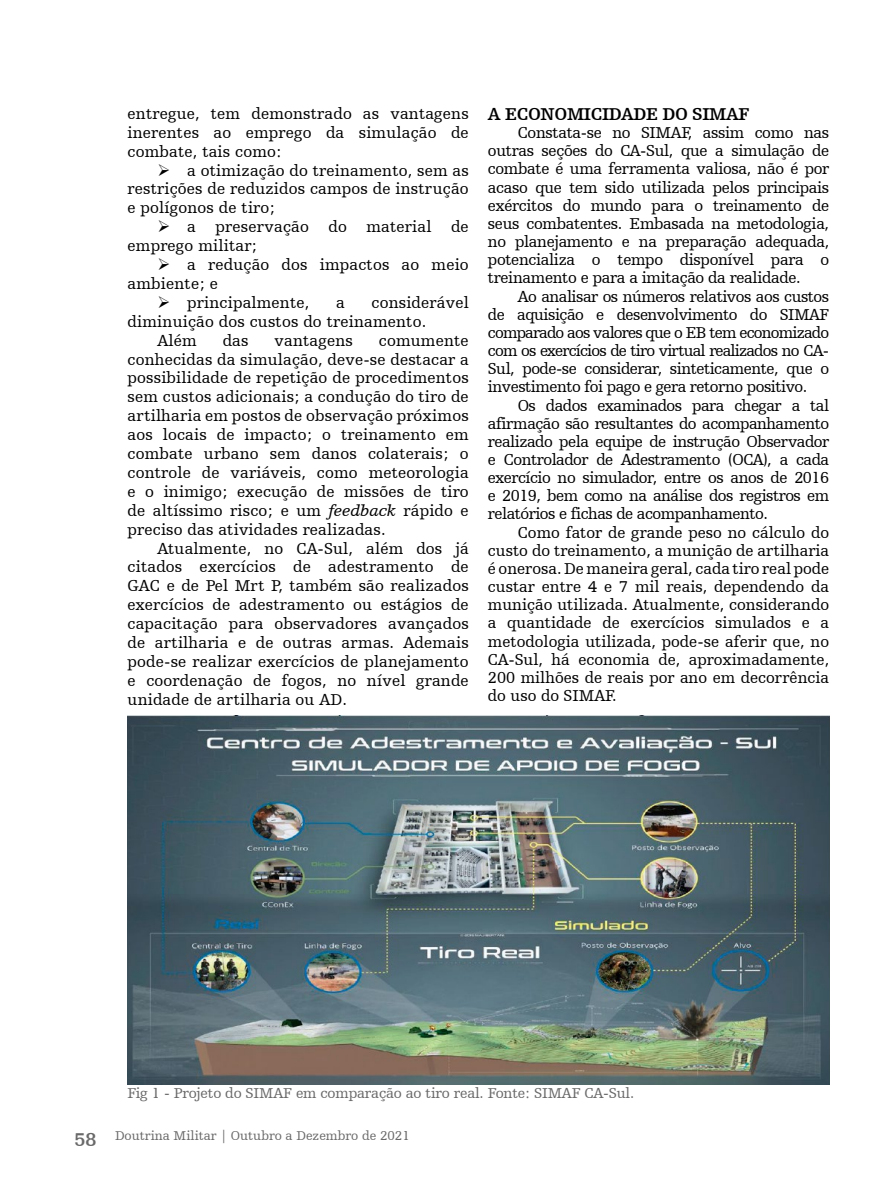
<style>
.page{position:relative;width:893px;height:1191px;background:#fff}
.page>*{position:absolute;margin:0;border:0;box-sizing:border-box;transform-origin:0 0}
.t1{font:700 18px "Humanist Slabserif 712 BT";letter-spacing:-.02em;color:#000}
.t2{font:16.5px/18.1px "Humanist Slabserif 712 BT";letter-spacing:.01em;color:#000;text-align:justify}
.t3{font:15px "Humanist Slabserif 712 BT";letter-spacing:-.01em;color:#696969}
.t4{font:13.35px "Humanist Slabserif 712 BT";color:#696969}
.s1{font-style:italic}
.s2{font-weight:700;font-size:19.5px}
</style>
<div class="page">
<img style="left:128px;top:716px;width:701px;height:368px">
<p class="t2" style="left:128px;top:104px;width:343px;line-height:18.9px">entregue, tem demonstrado as vantagens inerentes ao emprego da simulação de combate, tais como:</p>
<p class="t2" style="left:128px;top:160px;width:343px;line-height:18.9px;text-indent:30px">➢ a otimização do treinamento, sem as restrições de reduzidos campos de instrução e polígonos de tiro;</p>
<p class="t2" style="left:128px;top:217px;width:343px;line-height:18.9px;text-indent:30px">➢ a preservação do material de emprego militar;</p>
<p class="t2" style="left:128px;top:255px;width:343px;line-height:18.9px;text-indent:30px">➢ a redução dos impactos ao meio ambiente; e</p>
<p class="t2" style="left:157px;top:293px;width:154px">➢ principalmente,</p>
<p class="t2" style="left:336px;top:293px;width:10px">a</p>
<p class="t2" style="left:371px;top:293px;width:99px">considerável</p>
<p class="t2" style="left:128px;top:312px;width:300px">diminuição dos custos do treinamento.</p>
<p class="t2" style="left:157px;top:331px;width:41px">Além</p>
<p class="t2" style="left:223px;top:331px;width:27px">das</p>
<p class="t2" style="left:274px;top:331px;width:80px">vantagens</p>
<p class="t2" style="left:128px;top:330px;width:343px;line-height:18.9px;text-indent:251px">comumente conhecidas da simulação, deve-se destacar a possibilidade de repetição de procedimentos sem custos adicionais; a condução do tiro de artilharia em postos de observação próximos aos locais de impacto; o treinamento em combate urbano sem danos colaterais; o controle de variáveis, como meteorologia e o inimigo; execução de missões de tiro de altíssimo risco; e um <span class="s1">feedback</span> rápido e preciso das atividades realizadas.</p>
<p class="t2" style="left:128px;top:538px;width:343px;line-height:18.9px;text-indent:30px">Atualmente, no CA-Sul, além dos já citados exercícios de adestramento de GAC e de Pel Mrt P, também são realizados exercícios de adestramento ou estágios de capacitação para observadores avançados de artilharia e de outras armas. Ademais pode-se realizar exercícios de planejamento e coordenação de fogos, no nível grande unidade de artilharia ou AD.</p>
<p class="t1" style="left:488px;top:103px;width:263px">A ECONOMICIDADE DO SIMAF</p>
<p class="t2" style="left:488px;top:123px;width:343px;text-indent:30px">Constata-se no SIMAF, assim como nas outras seções do CA-Sul, que a simulação de combate é uma ferramenta valiosa, não é por acaso que tem sido utilizada pelos principais exércitos do mundo para o treinamento de seus combatentes. Embasada na metodologia, no planejamento e na preparação adequada, potencializa o tempo disponível para o treinamento e para a imitação da realidade.</p>
<p class="t2" style="left:488px;top:287px;width:343px;text-indent:30px">Ao analisar os números relativos aos custos de aquisição e desenvolvimento do SIMAF comparado aos valores que o EB tem economizado com os exercícios de tiro virtual realizados no CA-Sul, pode-se considerar, sinteticamente, que o investimento foi pago e gera retorno positivo.</p>
<p class="t2" style="left:488px;top:396px;width:343px;text-indent:30px">Os dados examinados para chegar a tal afirmação são resultantes do acompanhamento realizado pela equipe de instrução Observador e Controlador de Adestramento (OCA), a cada exercício no simulador, entre os anos de 2016 e 2019, bem como na análise dos registros em relatórios e fichas de acompanhamento.</p>
<p class="t2" style="left:488px;top:523px;width:343px;text-indent:30px">Como fator de grande peso no cálculo do custo do treinamento, a munição de artilharia é onerosa. De maneira geral, cada tiro real pode custar entre 4 e 7 mil reais, dependendo da munição utilizada. Atualmente, considerando a quantidade de exercícios simulados e a metodologia utilizada, pode-se aferir que, no CA-Sul, há economia de, aproximadamente, 200 milhões de reais por ano em decorrência do uso do SIMAF.</p>
<p class="t3" style="left:128px;top:1084px;width:508px">Fig 1 - Projeto do SIMAF em comparação ao tiro real. Fonte: SIMAF CA-Sul.</p>
<p class="t4" style="left:74px;top:1127px;width:337px"><span class="s2">58</span> Doutrina Militar | Outubro a Dezembro de 2021</p>
</div>
